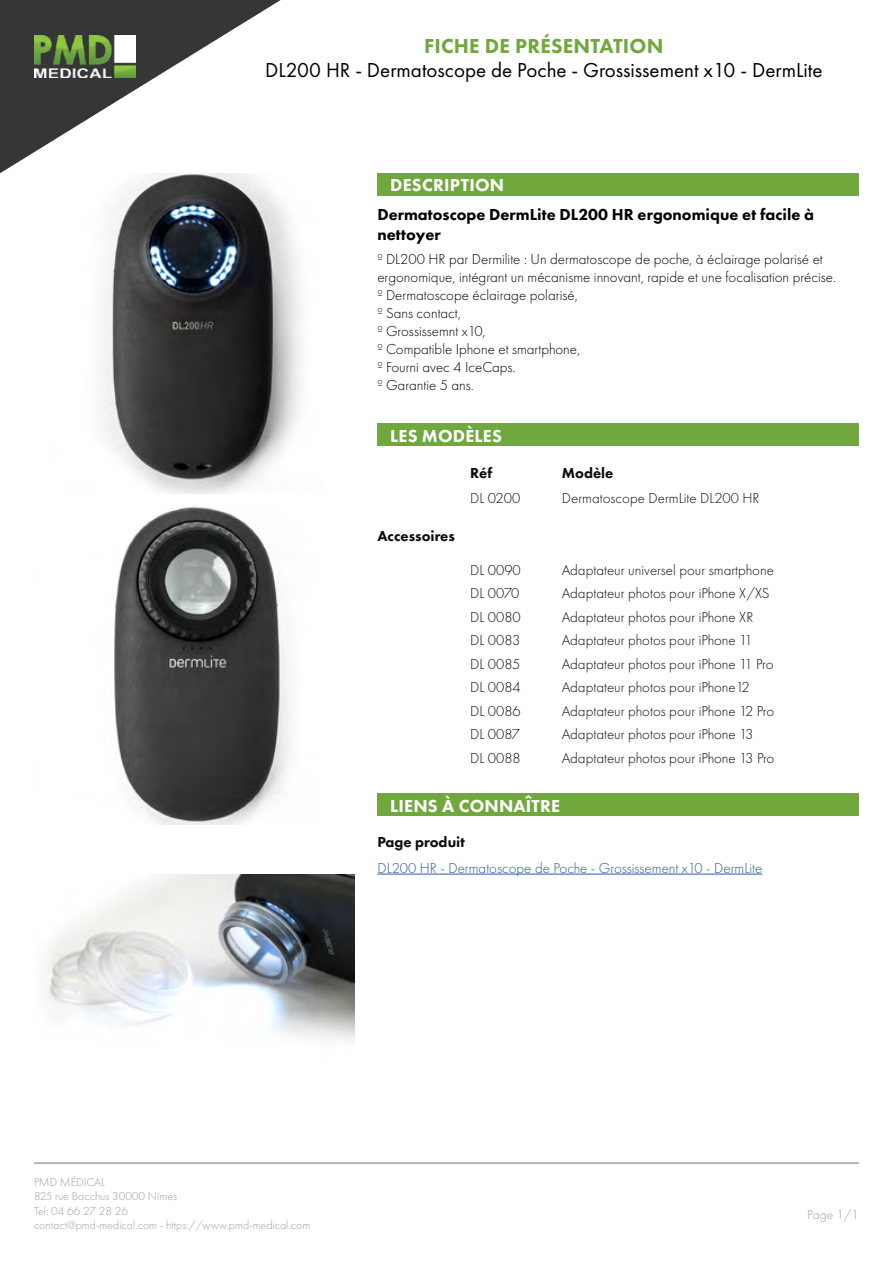
<style>
.page{position:relative;width:893px;height:1263px;background:#fff}
.page>*{position:absolute;margin:0;border:0;box-sizing:border-box;transform-origin:0 0}
.t1{font:21px "Futura PT";color:#000}
.t2{font:800 21px "Futura PT";letter-spacing:.01em;color:#70a83e}
.t3{font:800 18px "Futura PT";letter-spacing:.01em;color:#fff}
.t4{font:800 16.5px/19.8px "Futura PT";color:#000}
.t5{font:300 15px "Futura PT";color:#0b0c0b}
.t6{font:300 15px/18px "Futura PT";color:#000}
.t7{font:300 15px "Futura PT";color:#275b9b}
.t8{font:800 15px "Futura PT";color:#0b0c0b}
.t9{font:300 13.5px "Futura PT";color:#9d9d9c}
.t10{font:300 12px/14.4px "Futura PT";color:#9d9d9c}
</style>
<div class="page">
<svg style="left:0;top:0;width:281px;height:173px"></svg>
<img style="left:34px;top:35px;width:102px;height:42px">
<hr style="left:34px;top:1162px;width:825px;height:2px;background:#9d9d9c">
<div style="left:377px;top:173px;width:482px;height:23px;background:#70a83e"></div>
<div style="left:377px;top:424px;width:482px;height:22px;background:#70a83e"></div>
<img style="left:100px;top:173px;width:201px;height:320px">
<img style="left:114px;top:506px;width:176px;height:318px">
<img style="left:46px;top:874px;width:308px;height:167px">
<div style="left:377px;top:794px;width:482px;height:22px;background:#70a83e"></div>
<hr style="left:377px;top:874px;width:385px;height:1px;background:#275b9b">
<h1 class="t2" style="left:424px;top:33px;width:241px">FICHE DE PRÉSENTATION</h1>
<h1 class="t1" style="left:265px;top:58px;width:559px">DL200 HR - Dermatoscope de Poche - Grossissement x10 - DermLite</h1>
<p class="t3" style="left:390px;top:174px;width:115px">DESCRIPTION</p>
<p class="t4" style="left:377px;top:204px;width:438px">Dermatoscope DermLite DL200 HR ergonomique et facile à nettoyer</p>
<p class="t6" style="left:377px;top:250px;width:460px">º DL200 HR par Dermilite : Un dermatoscope de poche, à éclairage polarisé et ergonomique, intégrant un mécanisme innovant, rapide et une focalisation précise. º Dermatoscope éclairage polarisé,<br>º Sans contact,<br>º Grossissemnt x10,<br>º Compatible Iphone et smartphone,<br>º Fourni avec 4 IceCaps.<br>º Garantie 5 ans.</p>
<p class="t3" style="left:390px;top:424px;width:113px">LES MODÈLES</p>
<p class="t8" style="left:377px;top:526px;width:79px">Accessoires</p>
<p class="t8" style="left:470px;top:463px;width:24px">Réf</p>
<p class="t8" style="left:562px;top:463px;width:53px">Modèle</p>
<p class="t5" style="left:470px;top:490px;width:52px">DL 0200</p>
<p class="t5" style="left:562px;top:490px;width:199px">Dermatoscope DermLite DL200 HR</p>
<p class="t5" style="left:470px;top:561px;width:52px">DL 0090</p>
<p class="t5" style="left:562px;top:561px;width:214px">Adaptateur universel pour smartphone</p>
<p class="t5" style="left:470px;top:585px;width:51px">DL 0070</p>
<p class="t5" style="left:562px;top:585px;width:209px">Adaptateur photos pour iPhone X/XS</p>
<p class="t5" style="left:470px;top:608px;width:52px">DL 0080</p>
<p class="t5" style="left:562px;top:608px;width:193px">Adaptateur photos pour iPhone XR</p>
<p class="t5" style="left:470px;top:632px;width:52px">DL 0083</p>
<p class="t5" style="left:562px;top:632px;width:192px">Adaptateur photos pour iPhone 11</p>
<p class="t5" style="left:470px;top:655px;width:52px">DL 0085</p>
<p class="t5" style="left:562px;top:655px;width:213px">Adaptateur photos pour iPhone 11 Pro</p>
<p class="t5" style="left:470px;top:679px;width:52px">DL 0084</p>
<p class="t5" style="left:562px;top:679px;width:189px">Adaptateur photos pour iPhone12</p>
<p class="t5" style="left:470px;top:702px;width:52px">DL 0086</p>
<p class="t5" style="left:562px;top:702px;width:214px">Adaptateur photos pour iPhone 12 Pro</p>
<p class="t5" style="left:470px;top:726px;width:51px">DL 0087</p>
<p class="t5" style="left:562px;top:726px;width:193px">Adaptateur photos pour iPhone 13</p>
<p class="t5" style="left:470px;top:749px;width:52px">DL 0088</p>
<p class="t5" style="left:562px;top:749px;width:214px">Adaptateur photos pour iPhone 13 Pro</p>
<p class="t3" style="left:390px;top:794px;width:171px">LIENS À CONNAÎTRE</p>
<p class="t8" style="left:377px;top:833px;width:89px">Page produit</p>
<p class="t7" style="left:377px;top:859px;width:386px">DL200 HR - Dermatoscope de Poche - Grossissement x10 - DermLite</p>
<p class="t10" style="left:34px;top:1175px;width:278px">PMD MÉDICAL<br>825 rue Bacchus 30000 Nîmes<br>Tel: 04 66 27 28 26<br>contact@pmd-medical.com - https://www.pmd-medical.com</p>
<p class="t9" style="left:807px;top:1207px;width:53px">Page 1/1</p>
</div>
